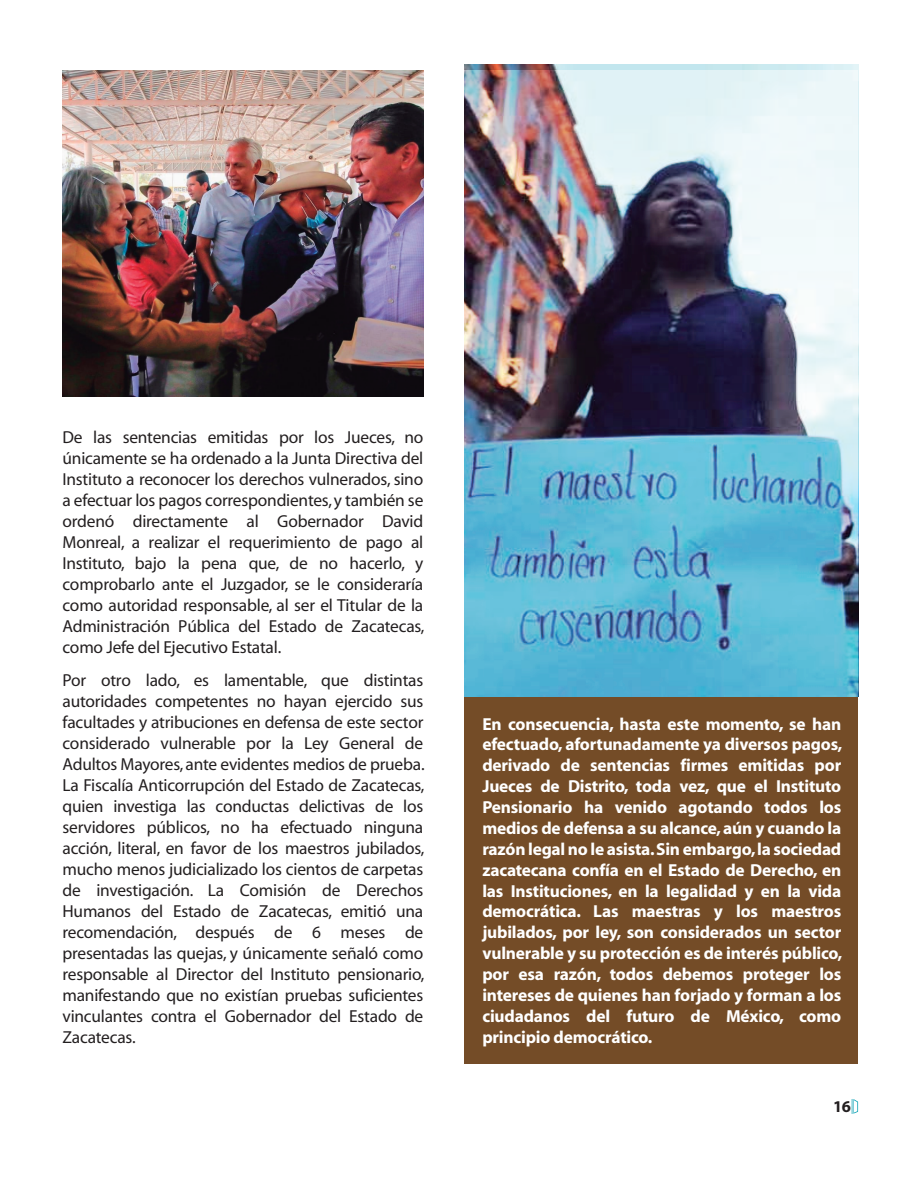
<style>
.page{position:relative;width:918px;height:1188px;background:#fff}
.page>*{position:absolute;margin:0;border:0;box-sizing:border-box;transform-origin:0 0}
.t1{font:17.4px/21px "Myriad";letter-spacing:-.01em;color:#231f20;text-align:justify}
.t2{font:700 17.4px/20.9px "Myriad";letter-spacing:-.01em;color:#fff;text-align:justify}
.t3{font:700 16.5px "Myriad Pro";color:#231f20}
</style>
<div class="page">
<div style="left:465px;top:697px;width:393px;height:367px;background:#744c27"></div>
<img style="left:63px;top:71px;width:360px;height:325px">
<img style="left:465px;top:70px;width:393px;height:627px">
<svg style="left:851px;top:1099px;width:7px;height:15px"></svg>
<p class="t1" style="left:63px;top:427px;width:364px">De las sentencias emitidas por los Jueces, no únicamente se ha ordenado a la Junta Directiva del Instituto a reconocer los derechos vulnerados, sino a efectuar los pagos correspondientes, y también se ordenó directamente al Gobernador David Monreal, a realizar el requerimiento de pago al Instituto, bajo la pena que, de no hacerlo, y comprobarlo ante el Juzgador, se le consideraría como autoridad responsable, al ser el Titular de la Administración Pública del Estado de Zacatecas, como Jefe del Ejecutivo Estatal.</p>
<p class="t1" style="left:63px;top:670px;width:364px">Por otro lado, es lamentable, que distintas autoridades competentes no hayan ejercido sus facultades y atribuciones en defensa de este sector considerado vulnerable por la Ley General de Adultos Mayores, ante evidentes medios de prueba.<br>La Fiscalía Anticorrupción del Estado de Zacatecas, quien investiga las conductas delictivas de los servidores públicos, no ha efectuado ninguna acción, literal, en favor de los maestros jubilados, mucho menos judicializado los cientos de carpetas de investigación. La Comisión de Derechos Humanos del Estado de Zacatecas, emitió una recomendación, después de 6 meses de presentadas las quejas, y únicamente señaló como responsable al Director del Instituto pensionario, manifestando que no existían pruebas suficientes vinculantes contra el Gobernador del Estado de Zacatecas.</p>
<p class="t2" style="left:482px;top:714px;width:361px">En consecuencia, hasta este momento, se han efectuado, afortunadamente ya diversos pagos, derivado de sentencias firmes emitidas por Jueces de Distrito, toda vez, que el Instituto Pensionario ha venido agotando todos los medios de defensa a su alcance, aún y cuando la razón legal no le asista. Sin embargo, la sociedad zacatecana confía en el Estado de Derecho, en las Instituciones, en la legalidad y en la vida democrática. Las maestras y los maestros jubilados, por ley, son considerados un sector vulnerable y su protección es de interés público, por esa razón, todos debemos proteger los intereses de quienes han forjado y forman a los ciudadanos del futuro de México, como principio democrático.</p>
<p class="t3" style="left:833px;top:1095px;width:19px">16</p>
</div>
